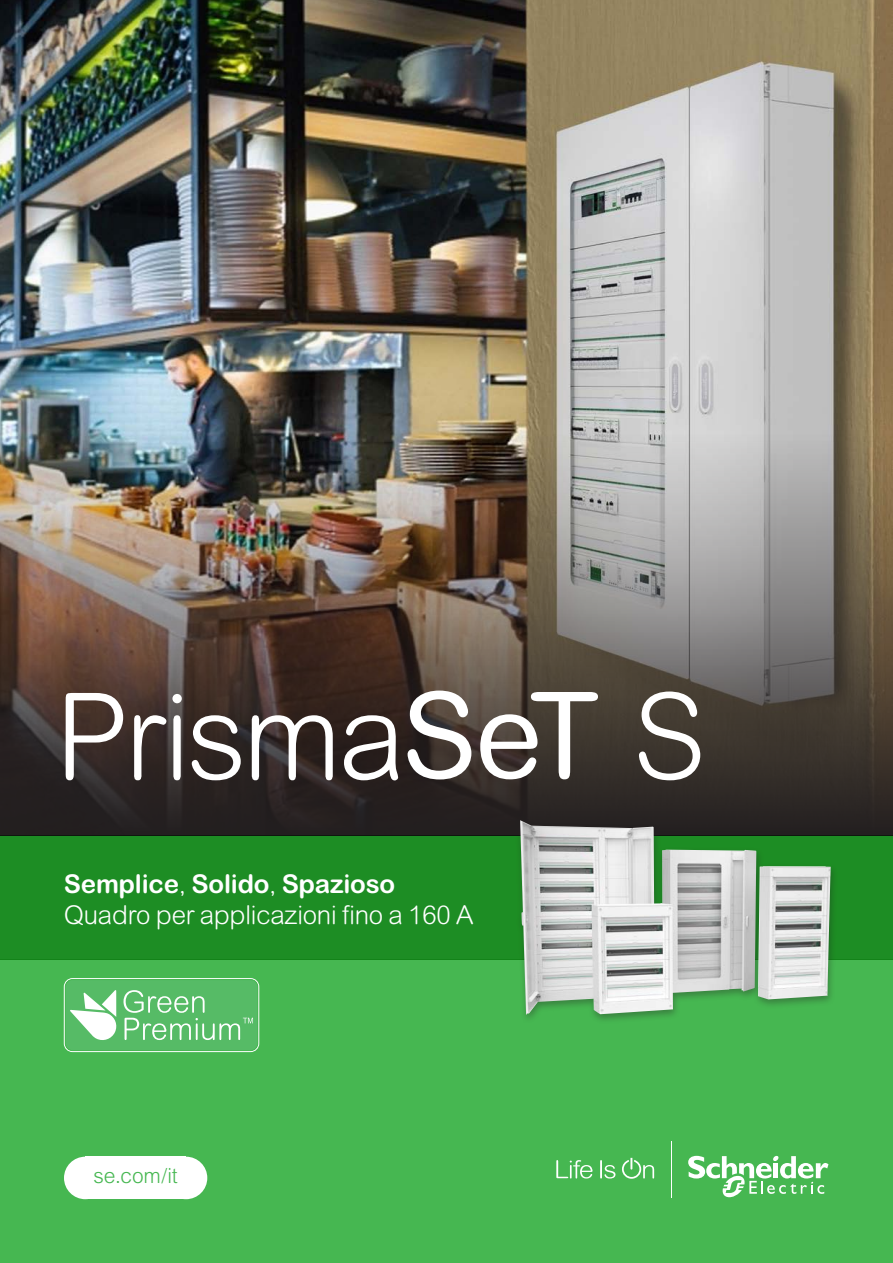
<style>
.page{position:relative;width:893px;height:1263px;background:#fff}
.page>*{position:absolute;margin:0;border:0;box-sizing:border-box;transform-origin:0 0}
.t1{font:300 120px "Arial Rounded MT Pro";letter-spacing:-.03em;color:#fff}
.t2{font:300 25.95px/31.2px "Arial Rounded MT Pro";letter-spacing:-.01em;color:#fff}
.t3{font:300 21px "Arial MT Std";letter-spacing:-.005em;color:#46b751}
.s1{font-weight:400}
.s2{font-weight:700}
</style>
<div class="page">
<img style="left:0;top:0;width:893px;height:434px">
<img style="left:0;top:434px;width:893px;height:402px">
<div style="left:0;top:959px;width:893px;height:304px;background:#46b751"></div>
<svg style="left:556px;top:1160px;width:36px;height:18px"></svg>
<svg style="left:600px;top:1160px;width:15px;height:18px"></svg>
<svg style="left:622px;top:1158px;width:32px;height:21px"></svg>
<svg style="left:688px;top:1155px;width:140px;height:43px"></svg>
<hr style="left:671px;top:1141px;width:1px;height:57px;background:#fff">
<div style="left:0;top:836px;width:893px;height:123px;background:#1d8d24"></div>
<div style="left:64px;top:1157px;width:43px;height:42px;background:#fff;border-radius:50%"></div>
<div style="left:165px;top:1157px;width:42px;height:42px;background:#fff;border-radius:50%"></div>
<div style="left:85px;top:1157px;width:101px;height:42px;background:#fff"></div>
<svg style="left:64px;top:978px;width:195px;height:74px;background:#76c782"></svg>
<div style="left:514px;top:818px;width:324px;height:206px;background:#231f20;opacity:.35"></div>
<img style="left:520px;top:820px;width:311px;height:195px">
<h1 class="t1" style="left:55px;top:667px;width:653px">Prisma<span class="s1">SeT</span> S</h1>
<p class="t2" style="left:64px;top:869px;width:411px"><span class="s2">Semplice</span>, <span class="s2">Solido</span>, <span class="s2">Spazioso<br></span>Quadro per applicazioni fino a 160 A</p>
<p class="t3" style="left:94px;top:1164px;width:86px">se.com/it</p>
</div>
